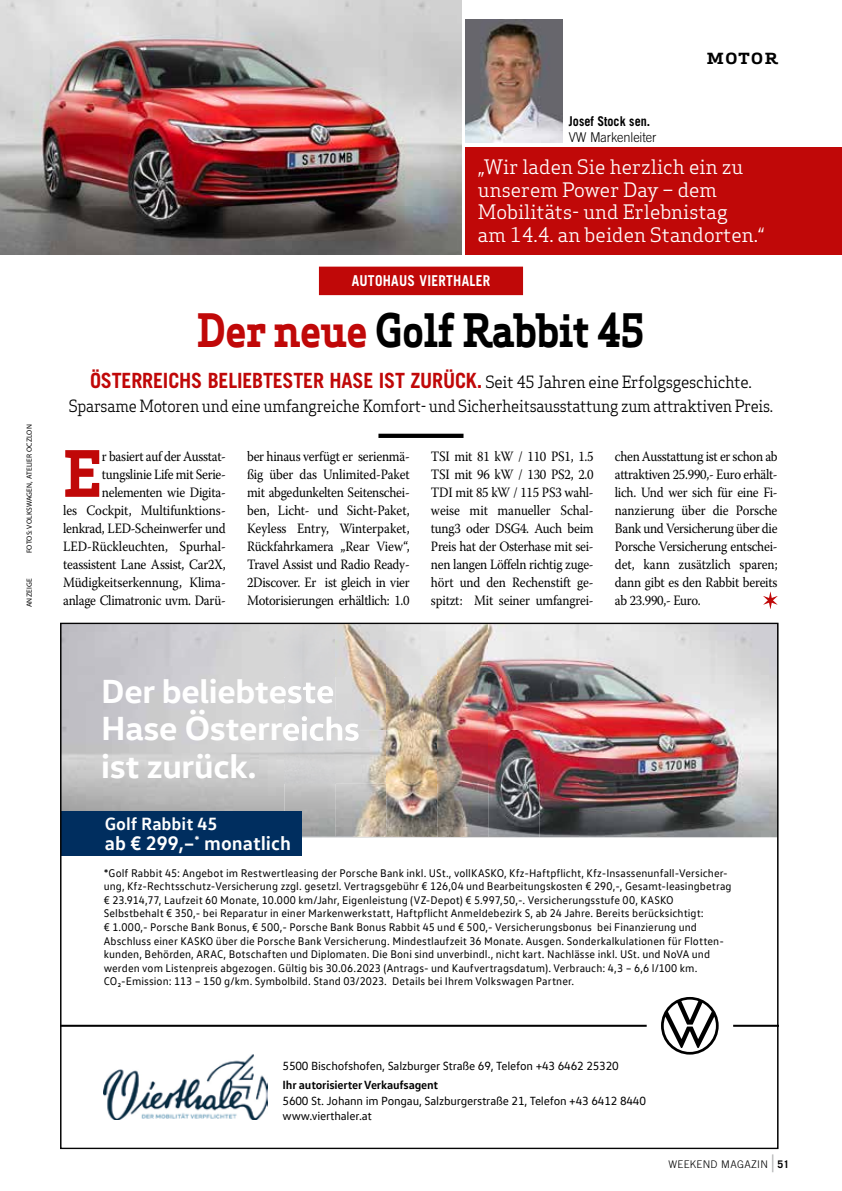
<style>
.page{position:relative;width:842px;height:1191px;background:#fff}
.page>*{position:absolute;margin:0;border:0;box-sizing:border-box;transform-origin:0 0}
.t1{font:700 62.25px "Apex Serif";color:#c00808}
.t2{font:700 45px "Apex Serif";letter-spacing:-.02em;color:#000;scale:.91 1}
.t3{font:700 34.05px/37.5px "VW Head";letter-spacing:-.01em;color:#fff}
.t4{font:700 24px "Trade Gothic LT Std";color:#b1b2b3;scale:.4 1}
.t5{font:700 21px "Trade Gothic LT Std";letter-spacing:-.01em;color:#c00808;scale:.95 1}
.t6{font:700 19.8px "VW Text";color:#fff}
.t7{font:19.5px/22.5px "Apex Serif";color:#fff}
.t8{font:700 18.15px "VW Text";color:#fff}
.t9{font:16.5px "Apex Serif";letter-spacing:-.02em;color:#000;scale:.92 1}
.t10{font:700 15px "Trade Gothic LT Std";letter-spacing:.02em;color:#fff;scale:.9 1}
.t11{font:700 15px "Apex Serif";letter-spacing:.085em;color:#000;scale:1.2 1}
.t12{font:14.25px/18px "Warnock Pro";letter-spacing:-.015em;color:#000;text-align:justify;scale:.9 1}
.t13{font:700 13.5px "Trade Gothic LT Std";color:#000;scale:.9 1}
.t14{font:300 13.5px "Trade Gothic LT Std";letter-spacing:-.01em;color:#000;scale:.95 1}
.t15{font:12px/15px "VW Text";letter-spacing:-.015em;color:#000}
.t16{font:700 12px "VW Text";letter-spacing:-.015em;color:#000}
.t17{font:11.25px/13.5px "VW Text";letter-spacing:.01em;color:#000}
.t18{font:300 10.5px "Trade Gothic LT Std";letter-spacing:.03em;color:#000}
.t19{font:700 10.5px "Trade Gothic LT Std";color:#000}
.t20{font:7.5px "Myriad Pro";letter-spacing:.02em;color:#000}
.s1{color:#c00808}
.s2{font-family:"Apex Serif";font-weight:400;font-size:16.5px;color:#000}
</style>
<div class="page">
<svg style="left:763px;top:591px;width:14px;height:18px"></svg>
<div style="left:319px;top:267px;width:204px;height:28px;background:#c00808"></div>
<hr style="left:378px;top:434px;width:85px;height:4px;background:#000">
<img style="left:0;top:0;width:461px;height:254px">
<div style="left:465px;top:147px;width:377px;height:107px;background:#c00808"></div>
<img style="left:465px;top:20px;width:98px;height:123px">
<img style="left:63px;top:625px;width:713px;height:212px">
<img style="left:284px;top:625px;width:255px;height:51px">
<img style="left:284px;top:676px;width:51px;height:34px">
<img style="left:335px;top:676px;width:204px;height:161px">
<img style="left:284px;top:741px;width:51px;height:95px">
<img style="left:284px;top:678px;width:50px;height:25px">
<img style="left:284px;top:710px;width:76px;height:31px">
<div style="left:61px;top:811px;width:240px;height:45px;background:#002e5f"></div>
<img style="left:104px;top:1055px;width:164px;height:65px">
<hr style="left:61px;top:1024px;width:586px;height:2px;background:#000">
<hr style="left:733px;top:1024px;width:45px;height:2px;background:#000">
<svg style="left:661px;top:997px;width:58px;height:57px"></svg>
<p class="t20" style="left:25px;top:553px;width:130px;rotate:-90deg">FOTOS: VOLKSWAGEN, ATELIER OCZLON</p>
<p class="t20" style="left:25px;top:607px;width:30px;rotate:-90deg">ANZEIGE</p>
<p class="t13" style="left:569px;top:113px;width:92px">Josef Stock sen.</p>
<p class="t14" style="left:569px;top:129px;width:94px">VW Markenleiter</p>
<h3 class="t11" style="left:707px;top:49px;width:61px">MOTOR</h3>
<h3 class="t7" style="left:478px;top:156px;width:288px">„Wir laden Sie herzlich ein zu unserem Power Day – dem<br>Mobilitäts- und Erlebnistag<br>am 14.4. an beiden Standorten.“</h3>
<h3 class="t10" style="left:352px;top:272px;width:155px">AUTOHAUS VIERTHALER</h3>
<h2 class="t2" style="left:197px;top:302px;width:494px"><span class="s1">Der neue</span> Golf Rabbit 45</h2>
<h3 class="t5" style="left:90px;top:368px;width:698px">ÖSTERREICHS BELIEBTESTER HASE IST ZURÜCK. <span class="s2">Seit 45 Jahren eine Erfolgsgeschichte.</span></h3>
<h3 class="t9" style="left:69px;top:396px;width:767px">Sparsame Motoren und eine umfangreiche Komfort- und Sicherheitsausstattung zum attraktiven Preis.</h3>
<h1 class="t1" style="left:63px;top:433px;width:40px">E</h1>
<p class="t12" style="left:63px;top:447px;width:182px;text-align:right">r basiert auf der Ausstat&shy;tungslinie Life mit Serie&shy;nelementen wie Digita-<br>les Cockpit, Multifunktions&shy;lenkrad, LED-Scheinwerfer und<br>LED-Rückleuchten, Spurhal&shy;teassistent Lane Assist, Car2X,<br>Müdigkeitserkennung, Klima&shy;anlage Climatronic uvm. Darü-</p>
<p class="t12" style="left:247px;top:447px;width:182px">ber hinaus verfügt er serienmä&shy;ßig über das Unlimited-Paket mit abgedunkelten Seitenschei&shy;ben, Licht- und Sicht-Paket, Keyless Entry, Winterpaket, Rückfahrkamera „Rear View“, Travel Assist und Radio Ready-2Discover. Er ist gleich in vier Motorisierungen erhältlich: 1.0</p>
<p class="t12" style="left:431px;top:447px;width:182px">TSI mit 81 kW / 110 PS1, 1.5<br>TSI mit 96 kW / 130 PS2, 2.0<br>TDI mit 85 kW / 115 PS3 wahl&shy;weise mit manueller Schal&shy;tung3 oder DSG4. Auch beim Preis hat der Osterhase mit sei&shy;nen langen Löffeln richtig zuge&shy;hört und den Rechenstift ge&shy;spitzt: Mit seiner umfangrei-</p>
<p class="t12" style="left:615px;top:447px;width:182px">chen Ausstattung ist er schon ab attraktiven 25.990,- Euro erhält&shy;lich. Und wer sich für eine Fi&shy;nanzierung über die Porsche Bank und Versicherung über die Porsche Versicherung entschei&shy;det, kann zusätzlich sparen; dann gibt es den Rabbit bereits ab 23.990,- Euro.</p>
<h3 class="t3" style="left:101px;top:671px;width:260px">Der beliebteste<br>Hase Österreichs ist zurück.</h3>
<h3 class="t8" style="left:105px;top:812px;width:114px">Golf Rabbit 45</h3>
<h3 class="t6" style="left:105px;top:830px;width:188px">ab € 299,–<sup>*</sup> monatlich</h3>
<p class="t17" style="left:104px;top:866px;width:629px">*Golf Rabbit 45: Angebot im Restwertleasing der Porsche Bank inkl. USt., vollKASKO, Kfz-Haftpflicht, Kfz-Insassenunfall-Versicher&shy;ung, Kfz-Rechtsschutz-Versicherung zzgl. gesetzl. Vertragsgebühr € 126,04 und Bearbeitungskosten € 290,-, Gesamt-leasingbetrag € 23.914,77, Laufzeit 60 Monate, 10.000 km/Jahr, Eigenleistung (VZ-Depot) € 5.997,50,-. Versicherungsstufe 00, KASKO Selbstbehalt € 350,- bei Reparatur in einer Markenwerkstatt, Haftpflicht Anmeldebezirk S, ab 24 Jahre. Bereits berücksichtigt:<br>€ 1.000,- Porsche Bank Bonus, € 500,- Porsche Bank Bonus Rabbit 45 und € 500,- Versicherungsbonus bei Finanzierung und Abschluss einer KASKO über die Porsche Bank Versicherung. Mindestlaufzeit 36 Monate. Ausgen. Sonderkalkulationen für Flotten&shy;kunden, Behörden, ARAC, Botschaften und Diplomaten. Die Boni sind unverbindl., nicht kart. Nachlässe inkl. USt. und NoVA und werden vom Listenpreis abgezogen. Gültig bis 30.06.2023 (Antrags- und Kaufvertragsdatum). Verbrauch: 4,3 – 6,6 l/100 km.<br>CO2-Emission: 113 – 150 g/km. Symbolbild. Stand 03/2023. Details bei Ihrem Volkswagen Partner.</p>
<p class="t15" style="left:283px;top:1058px;width:338px">5500 Bischofshofen, Salzburger Straße 69, Telefon +43 6462 25320</p>
<p class="t16" style="left:283px;top:1077px;width:157px">Ihr autorisierter Verkaufsagent</p>
<p class="t15" style="left:283px;top:1092px;width:365px">5600 St. Johann im Pongau, Salzburgerstraße 21, Telefon +43 6412 8440 www.vierthaler.at</p>
<p class="t18" style="left:668px;top:1157px;width:101px">WEEKEND MAGAZIN</p>
<h3 class="t4" style="left:772px;top:1148px;width:7px">|</h3>
<p class="t19" style="left:777px;top:1157px;width:13px">51</p>
</div>
